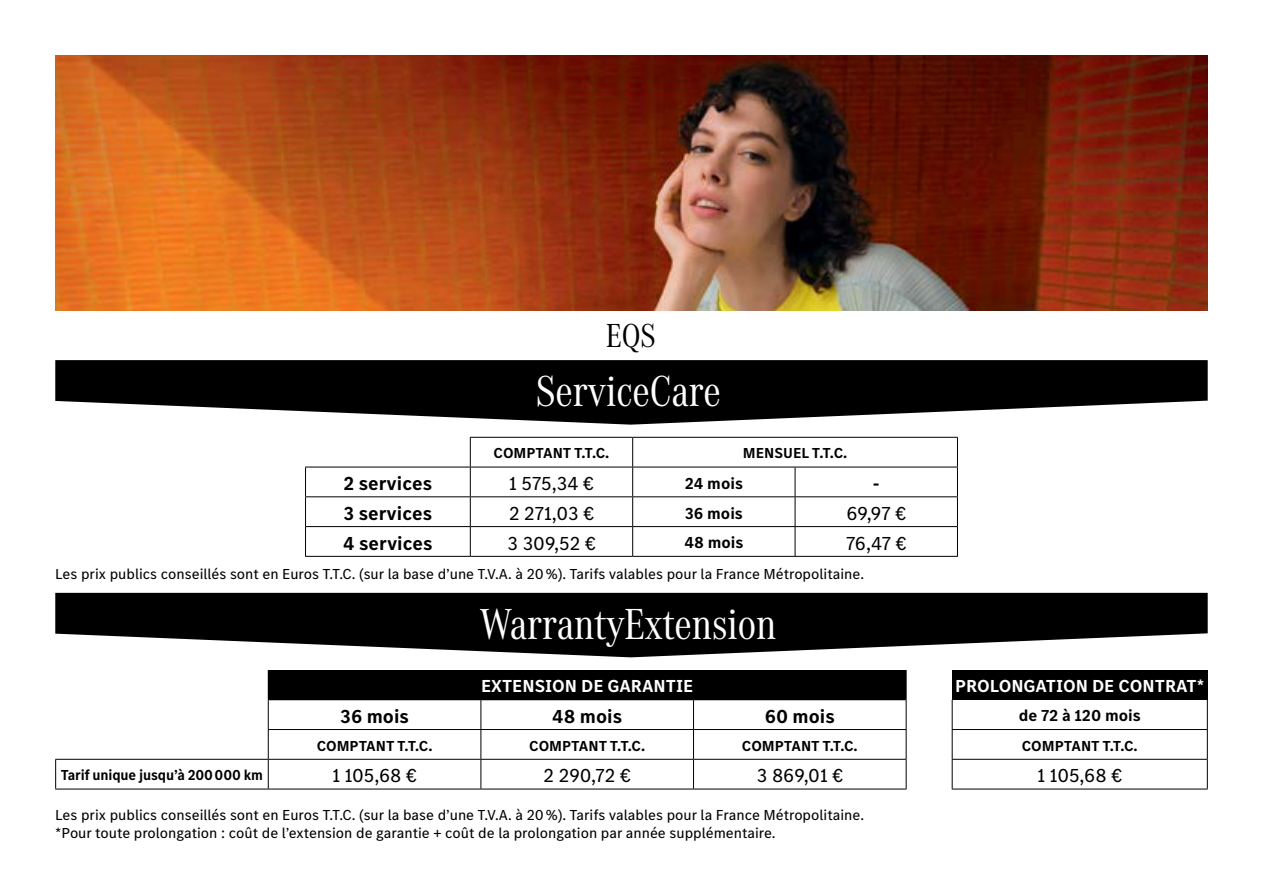
<style>
.page{position:relative;width:1263px;height:893px;background:#fff}
.page>*{position:absolute;margin:0;border:0;box-sizing:border-box;transform-origin:0 0}
.t1{font:45px "MB Corpo A Title Cond";color:#fff}
.t2{font:34.5px "MB Corpo A Title Cond";color:#000}
.t3{font:19.5px "MB Corpo S Text";color:#000}
.t4{font:700 19.5px "MB Corpo S Text";color:#000}
.t5{font:700 18px "MB Corpo S Text";color:#fff}
.t6{font:700 16.5px "MB Corpo S Text";color:#000}
.t7{font:15px/18px "MB Corpo S Text";color:#000}
.t8{font:700 15px "MB Corpo S Text";color:#000}
.t9{font:700 15px "MB Corpo S Text";color:#000;scale:.95 1}
</style>
<div class="page">
<img style="left:55px;top:55px;width:1153px;height:255px">
<div style="left:268px;top:670px;width:638px;height:30px;background:#000"></div>
<hr style="left:268px;top:729px;width:213px;height:1px;background:#000">
<hr style="left:481px;top:729px;width:212px;height:1px;background:#000">
<hr style="left:693px;top:729px;width:213px;height:1px;background:#000">
<hr style="left:268px;top:759px;width:213px;height:1px;background:#000">
<hr style="left:481px;top:759px;width:212px;height:1px;background:#000">
<hr style="left:693px;top:759px;width:213px;height:1px;background:#000">
<svg style="left:55px;top:760px;width:1px;height:29px"></svg>
<svg style="left:480px;top:700px;width:1px;height:89px"></svg>
<svg style="left:693px;top:700px;width:1px;height:89px"></svg>
<svg style="left:906px;top:670px;width:1px;height:119px"></svg>
<hr style="left:55px;top:789px;width:213px;height:1px;background:#000">
<hr style="left:268px;top:789px;width:213px;height:1px;background:#000">
<hr style="left:481px;top:789px;width:212px;height:1px;background:#000">
<hr style="left:693px;top:789px;width:213px;height:1px;background:#000">
<hr style="left:55px;top:759px;width:213px;height:1px;background:#000">
<svg style="left:268px;top:700px;width:1px;height:89px"></svg>
<div style="left:952px;top:670px;width:255px;height:30px;background:#000"></div>
<hr style="left:952px;top:729px;width:256px;height:1px;background:#000">
<hr style="left:952px;top:759px;width:256px;height:1px;background:#000">
<svg style="left:952px;top:700px;width:1px;height:89px"></svg>
<svg style="left:1207px;top:700px;width:1px;height:89px"></svg>
<hr style="left:952px;top:789px;width:256px;height:1px;background:#000">
<svg style="left:55px;top:593px;width:1153px;height:64px;fill:#000"></svg>
<svg style="left:55px;top:360px;width:1153px;height:65px;fill:#000"></svg>
<hr style="left:305px;top:467px;width:165px;height:1px;background:#000">
<hr style="left:305px;top:496px;width:165px;height:1px;background:#000">
<hr style="left:305px;top:526px;width:165px;height:1px;background:#000">
<svg style="left:305px;top:466px;width:1px;height:90px"></svg>
<hr style="left:305px;top:556px;width:165px;height:1px;background:#000">
<hr style="left:470px;top:437px;width:163px;height:1px;background:#000">
<hr style="left:633px;top:437px;width:162px;height:1px;background:#000">
<hr style="left:795px;top:437px;width:163px;height:1px;background:#000">
<hr style="left:470px;top:467px;width:163px;height:1px;background:#000">
<hr style="left:633px;top:467px;width:162px;height:1px;background:#000">
<hr style="left:795px;top:467px;width:163px;height:1px;background:#000">
<hr style="left:470px;top:496px;width:163px;height:1px;background:#000">
<hr style="left:633px;top:496px;width:162px;height:1px;background:#000">
<hr style="left:795px;top:496px;width:163px;height:1px;background:#000">
<hr style="left:470px;top:526px;width:163px;height:1px;background:#000">
<svg style="left:470px;top:438px;width:1px;height:118px"></svg>
<hr style="left:633px;top:526px;width:162px;height:1px;background:#000">
<svg style="left:632px;top:438px;width:1px;height:118px"></svg>
<hr style="left:795px;top:526px;width:163px;height:1px;background:#000">
<svg style="left:795px;top:467px;width:1px;height:89px"></svg>
<svg style="left:957px;top:438px;width:1px;height:118px"></svg>
<hr style="left:470px;top:556px;width:163px;height:1px;background:#000">
<hr style="left:633px;top:556px;width:162px;height:1px;background:#000">
<hr style="left:795px;top:556px;width:163px;height:1px;background:#000">
<h2 class="t2" style="left:606px;top:313px;width:51px">EQS</h2>
<h1 class="t1" style="left:536px;top:362px;width:186px">ServiceCare</h1>
<p class="t8" style="left:494px;top:443px;width:117px">COMPTANT T.T.C.</p>
<p class="t8" style="left:743px;top:443px;width:106px">MENSUEL T.T.C.</p>
<h3 class="t4" style="left:344px;top:470px;width:90px">2 services</h3>
<h3 class="t3" style="left:509px;top:470px;width:86px">1 575,34 €</h3>
<p class="t6" style="left:685px;top:472px;width:60px">24 mois</p>
<h3 class="t4" style="left:872px;top:470px;width:9px">-</h3>
<h3 class="t4" style="left:344px;top:500px;width:90px">3 services</h3>
<h3 class="t3" style="left:509px;top:500px;width:86px">2 271,03 €</h3>
<p class="t6" style="left:685px;top:502px;width:60px">36 mois</p>
<h3 class="t3" style="left:846px;top:500px;width:61px">69,97 €</h3>
<h3 class="t4" style="left:343px;top:530px;width:91px">4 services</h3>
<h3 class="t3" style="left:507px;top:530px;width:90px">3 309,52 €</h3>
<p class="t6" style="left:684px;top:532px;width:61px">48 mois</p>
<h3 class="t3" style="left:846px;top:530px;width:62px">76,47 €</h3>
<p class="t7" style="left:55px;top:564px;width:810px">Les prix publics conseillés sont en Euros T.T.C. (sur la base d’une T.V.A. à 20 %). Tarifs valables pour la France Métropolitaine.</p>
<h1 class="t1" style="left:480px;top:595px;width:297px">WarrantyExtension</h1>
<p class="t5" style="left:481px;top:674px;width:214px">EXTENSION DE GARANTIE</p>
<h3 class="t4" style="left:340px;top:703px;width:70px">36 mois</h3>
<h3 class="t4" style="left:552px;top:703px;width:71px">48 mois</h3>
<h3 class="t4" style="left:765px;top:703px;width:72px">60 mois</h3>
<p class="t8" style="left:317px;top:736px;width:117px">COMPTANT T.T.C.</p>
<p class="t8" style="left:529px;top:736px;width:117px">COMPTANT T.T.C.</p>
<p class="t8" style="left:742px;top:736px;width:117px">COMPTANT T.T.C.</p>
<p class="t9" style="left:61px;top:765px;width:214px">Tarif unique jusqu’à 200 000 km</p>
<h3 class="t3" style="left:332px;top:763px;width:86px">1 105,68 €</h3>
<h3 class="t3" style="left:544px;top:763px;width:89px">2 290,72 €</h3>
<h3 class="t3" style="left:757px;top:763px;width:88px">3 869,01 €</h3>
<p class="t7" style="left:55px;top:805px;width:810px">Les prix publics conseillés sont en Euros T.T.C. (sur la base d’une T.V.A. à 20 %). Tarifs valables pour la France Métropolitaine. *Pour toute prolongation : coût de l’extension de garantie + coût de la prolongation par année supplémentaire.</p>
<p class="t5" style="left:955px;top:674px;width:251px">PROLONGATION DE CONTRAT*</p>
<p class="t6" style="left:1019px;top:705px;width:124px">de 72 à 120 mois</p>
<p class="t8" style="left:1022px;top:736px;width:117px">COMPTANT T.T.C.</p>
<h3 class="t3" style="left:1037px;top:763px;width:86px">1 105,68 €</h3>
</div>
